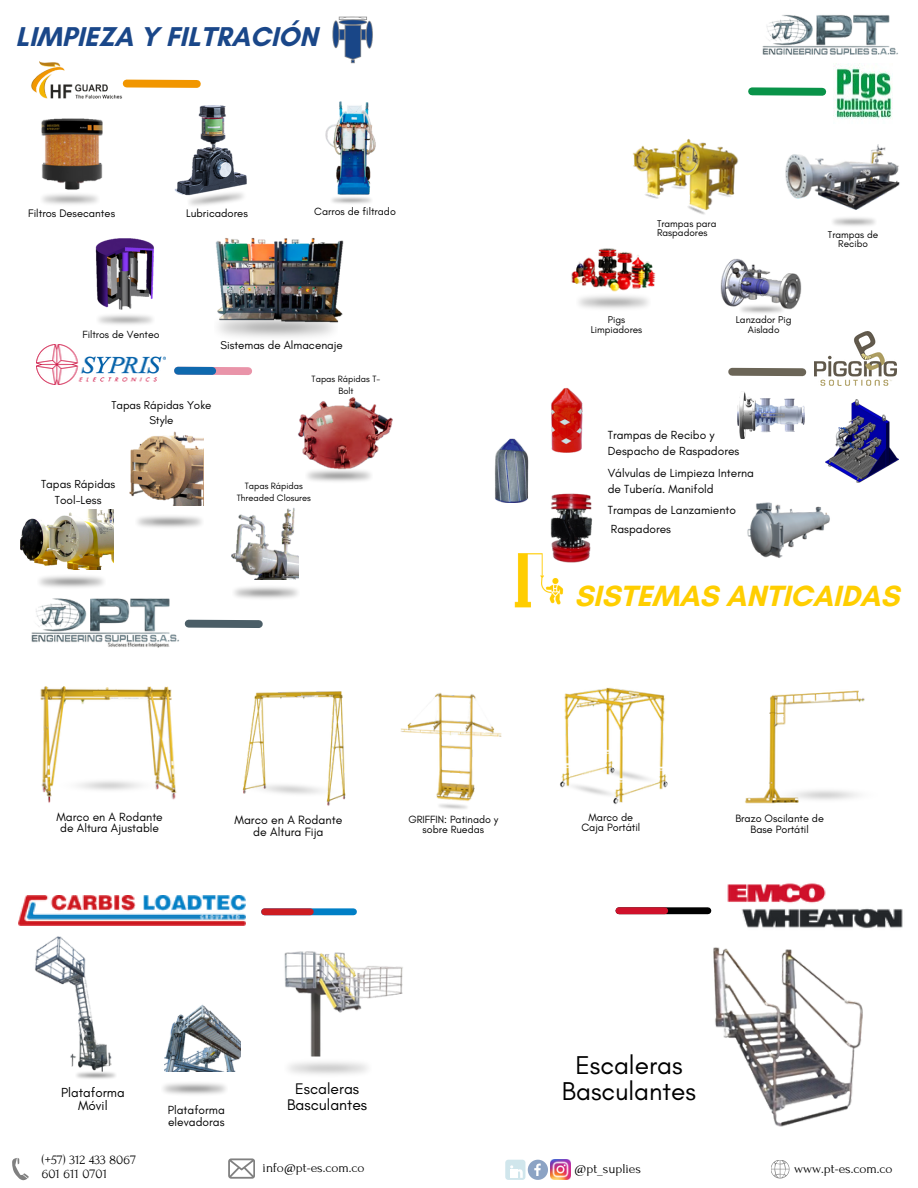
<style>
.page{position:relative;width:918px;height:1188px;background:#fff}
.page>*{position:absolute;margin:0;border:0;box-sizing:border-box;transform-origin:0 0}
.t1{font:700 29.85px "Glacial Indifference";color:#ffce00}
.t2{font:700 27.75px "Glacial Indifference";color:#1a4789}
.t3{font:26.25px/26.2px "Glacial Indifference";color:#000;text-align:center}
.t4{font:15.6px/15.6px "Glacial Indifference";color:#000;text-align:center}
.t5{font:13.5px/13.5px "Forum";color:#010101}
.t6{font:13.35px/13.4px "Glacial Indifference";color:#000;text-align:center}
.t7{font:12.3px/11.7px "Glacial Indifference";color:#000;text-align:center}
.t8{font:12px/15.9px "Glacial Indifference";color:#000}
.t9{font:11.85px/15.8px "Glacial Indifference";color:#000;text-align:center}
.t10{font:11.55px/15.5px "Glacial Indifference";color:#000;text-align:center}
.t11{font:11.25px "Glacial Indifference";color:#000}
.t12{font:11.1px "Glacial Indifference";color:#000}
.t13{font:10.8px/10.4px "Glacial Indifference";color:#000;text-align:center}
.t14{font:10.65px/10.2px "Glacial Indifference";color:#000;text-align:center}
.t15{font:10.5px "Glacial Indifference";color:#000}
.t16{font:10.05px/9.6px "Glacial Indifference";color:#000;text-align:center}
.t17{font:9.3px/12.3px "Glacial Indifference";color:#000;text-align:center}
</style>
<div class="page">
<img style="left:550px;top:1160px;width:21px;height:20px">
<svg style="left:12px;top:1158px;width:17px;height:22px"></svg>
<svg style="left:228px;top:1158px;width:27px;height:21px"></svg>
<div style="left:505px;top:1160px;width:20px;height:20px;background:#d0e6ec;border-radius:3px"></div>
<svg style="left:510px;top:1160px;width:38px;height:20px"></svg>
<svg style="left:771px;top:1160px;width:18px;height:18px"></svg>
<img style="left:762px;top:15px;width:136px;height:39px">
<div style="left:127px;top:80px;width:70px;height:8px;background:#f19600"></div>
<img style="left:514px;top:553px;width:50px;height:55px">
<img style="left:332px;top:16px;width:41px;height:48px">
<img style="left:36px;top:344px;width:130px;height:41px">
<img style="left:833px;top:66px;width:60px;height:54px">
<img style="left:815px;top:331px;width:82px;height:54px">
<div style="left:752px;top:87px;width:70px;height:9px;background:#099349"></div>
<div style="left:732px;top:368px;width:70px;height:8px;background:#6b6557"></div>
<div style="left:178px;top:367px;width:70px;height:8px;background:#e994a9"></div>
<div style="left:178px;top:367px;width:34px;height:8px;background:#0f69ae"></div>
<img style="left:571px;top:248px;width:85px;height:44px">
<img style="left:632px;top:138px;width:107px;height:72px">
<img style="left:686px;top:204px;width:21px;height:11px">
<img style="left:644px;top:193px;width:16px;height:8px">
<img style="left:671px;top:186px;width:16px;height:5px">
<img style="left:717px;top:192px;width:16px;height:7px">
<img style="left:785px;top:144px;width:115px;height:66px">
<img style="left:721px;top:258px;width:81px;height:51px">
<img style="left:19px;top:895px;width:227px;height:31px">
<img style="left:727px;top:883px;width:176px;height:45px">
<div style="left:265px;top:908px;width:88px;height:7px;background:#007fc6"></div>
<div style="left:265px;top:908px;width:45px;height:7px;background:#cd1c22"></div>
<div style="left:619px;top:907px;width:89px;height:7px;background:#010101"></div>
<div style="left:619px;top:907px;width:46px;height:7px;background:#d0112b"></div>
<img style="left:31px;top:598px;width:157px;height:50px">
<div style="left:189px;top:620px;width:70px;height:8px;background:#4b5e67"></div>
<img style="left:35px;top:936px;width:81px;height:140px">
<img style="left:244px;top:691px;width:101px;height:115px">
<hr style="left:286px;top:693px;width:15px;height:3px;background:#c9a11b">
<img style="left:40px;top:686px;width:137px;height:117px">
<hr style="left:93px;top:691px;width:25px;height:4px;background:#d6ac1c">
<img style="left:400px;top:692px;width:102px;height:112px">
<svg style="left:451px;top:771px;width:9px;height:2px"></svg>
<img style="left:745px;top:690px;width:120px;height:114px">
<img style="left:562px;top:687px;width:106px;height:103px">
<svg style="left:587px;top:698px;width:11px;height:4px"></svg>
<svg style="left:628px;top:692px;width:11px;height:3px"></svg>
<img style="left:560px;top:775px;width:79px;height:29px">
<img style="left:42px;top:776px;width:134px;height:17px">
<img style="left:242px;top:777px;width:104px;height:25px">
<img style="left:754px;top:785px;width:111px;height:19px">
<img style="left:164px;top:1004px;width:77px;height:67px">
<img style="left:31px;top:61px;width:95px;height:38px">
<img style="left:41px;top:118px;width:62px;height:72px">
<img style="left:95px;top:239px;width:59px;height:71px">
<img style="left:174px;top:105px;width:73px;height:90px">
<img style="left:325px;top:101px;width:51px;height:94px">
<img style="left:215px;top:238px;width:129px;height:85px">
<img style="left:186px;top:188px;width:61px;height:18px">
<img style="left:215px;top:312px;width:122px;height:26px">
<img style="left:20px;top:510px;width:94px;height:59px">
<img style="left:129px;top:431px;width:74px;height:74px">
<img style="left:231px;top:507px;width:67px;height:73px">
<img style="left:298px;top:397px;width:95px;height:70px">
<img style="left:307px;top:467px;width:64px;height:15px">
<img style="left:551px;top:387px;width:32px;height:66px">
<img style="left:495px;top:439px;width:34px;height:64px">
<img style="left:747px;top:502px;width:83px;height:56px">
<img style="left:547px;top:493px;width:46px;height:71px">
<img style="left:738px;top:392px;width:66px;height:47px">
<img style="left:825px;top:399px;width:73px;height:83px">
<img style="left:284px;top:951px;width:119px;height:105px">
<img style="left:713px;top:947px;width:150px;height:180px">
<h5 class="t2" style="left:16px;top:19px;width:304px">LIMPIEZA Y FILTRACIÓN</h5>
<p class="t12" style="left:28px;top:206px;width:89px">Filtros Desecantes</p>
<h1 class="t11" style="left:186px;top:206px;width:63px">Lubricadores</h1>
<p class="t14" style="left:314px;top:206px;width:83px">Carros de filtrado</p>
<p class="t15" style="left:82px;top:328px;width:79px">Filtros de Venteo</p>
<p class="t10" style="left:220px;top:337px;width:124px">Sistemas de Almacenaje</p>
<p class="t17" style="left:312px;top:372px;width:70px">Tapas Rápidas T-<br>Bolt</p>
<h5 class="t10" style="left:111px;top:397px;width:102px">Tapas Rápidas Yoke<br>Style</h5>
<h5 class="t9" style="left:41px;top:476px;width:76px">Tapas Rápidas<br>Tool-Less</h5>
<p class="t17" style="left:237px;top:479px;width:76px">Tapas Rápidas<br>Threaded Closures</p>
<p class="t16" style="left:657px;top:218px;width:61px;text-align:left">Trampas para<br>Raspadores</p>
<p class="t16" style="left:591px;top:315px;width:53px">Pigs<br>Limpiadores</p>
<h6 class="t16" style="left:736px;top:315px;width:57px">Lanzador Pig<br>Aislado</h6>
<p class="t16" style="left:828px;top:229px;width:52px">Trampas de<br>Recibo</p>
<p class="t8" style="left:608px;top:427px;width:133px">Trampas de Recibo y<br>Despacho de Raspadores</p>
<p class="t8" style="left:608px;top:465px;width:148px">Válvulas de Limpieza Interna de Tubería. Manifold</p>
<p class="t8" style="left:608px;top:502px;width:130px">Trampas de Lanzamiento</p>
<p class="t8" style="left:611px;top:521px;width:62px">Raspadores</p>
<p class="t1" style="left:575px;top:577px;width:326px">SISTEMAS ANTICAIDAS</p>
<h6 class="t8" style="left:57px;top:811px;width:108px;line-height:11.6px;text-align:center">Marco en A Rodante de Altura Ajustable</h6>
<p class="t7" style="left:234px;top:814px;width:110px">Marco en A Rodante de Altura Fija</p>
<p class="t14" style="left:408px;top:814px;width:91px">GRIFFIN: Patinado y sobre Ruedas</p>
<p class="t13" style="left:581px;top:812px;width:61px">Marco de<br>Caja Portátil</p>
<h5 class="t13" style="left:735px;top:813px;width:90px;line-height:10.8px">Brazo Oscilante de<br>Base Portátil</h5>
<p class="t6" style="left:61px;top:1085px;width:65px">Plataforma<br>Móvil</p>
<p class="t8" style="left:168px;top:1104px;width:59px;line-height:12px">Plataforma elevadoras</p>
<p class="t4" style="left:287px;top:1081px;width:82px">Escaleras<br>Basculantes</p>
<p class="t3" style="left:562px;top:1051px;width:136px">Escaleras<br>Basculantes</p>
<p class="t5" style="left:42px;top:1153px;width:96px">(+57) 312 433 8067<br>601 611 0701</p>
<p class="t5" style="left:263px;top:1161px;width:103px">info@pt-es.com.co</p>
<h5 class="t5" style="left:575px;top:1162px;width:68px">@pt_suplies</h5>
<p class="t5" style="left:794px;top:1163px;width:100px">www.pt-es.com.co</p>
</div>
